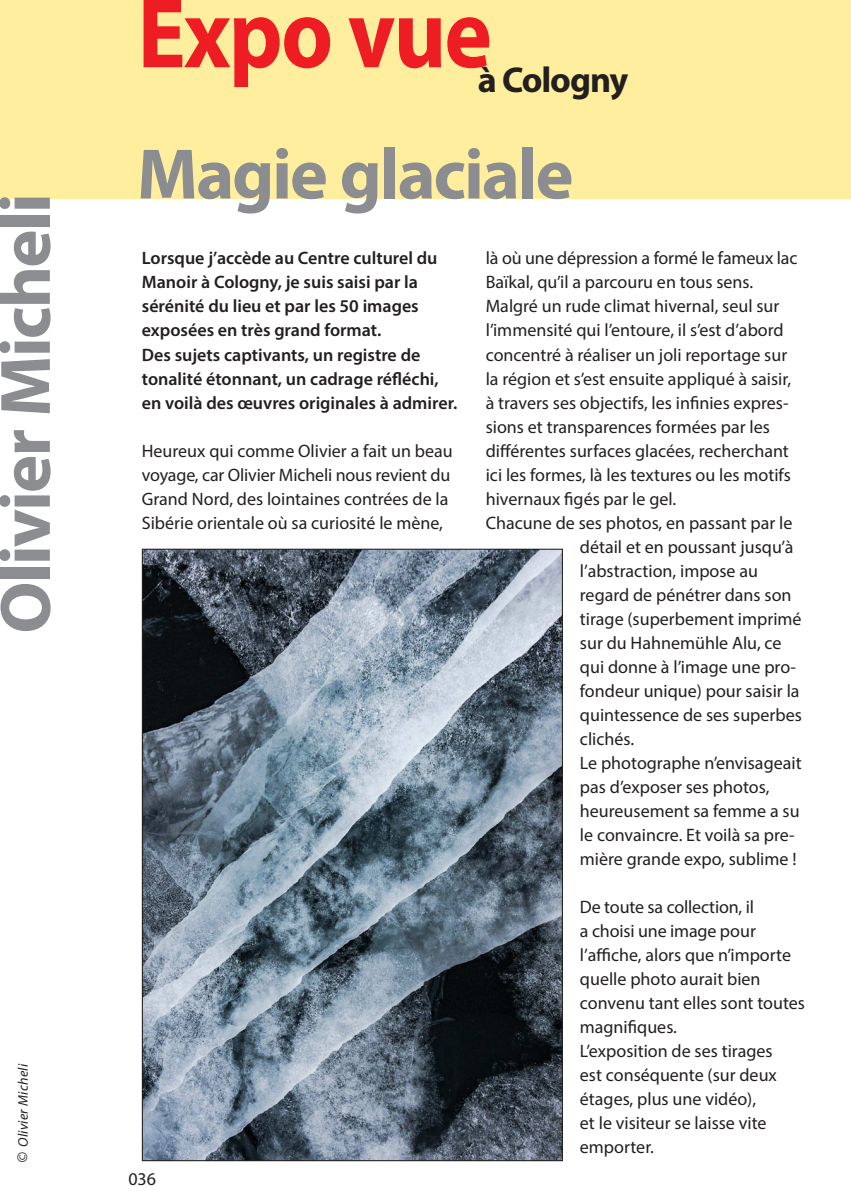
<style>
.page{position:relative;width:851px;height:1191px;background:#fff}
.page>*{position:absolute;margin:0;border:0;box-sizing:border-box;transform-origin:0 0}
.t1{font:700 100px "Myriad Pro";letter-spacing:-.02em;color:#ee1d23;scale:.9 1}
.t2{font:700 72px "Myriad Pro";letter-spacing:-.03em;color:#8b8d90}
.t3{font:700 36px "Myriad Pro";letter-spacing:-.03em;color:#231f20}
.t4{font:18px/24px "Myriad Pro";color:#231f20}
.t5{font:600 18px/24px "Myriad Pro";color:#231f20}
.t6{font:italic 14px "Myriad Pro";letter-spacing:.02em;color:#231f20}
.s1{font-size:16px}
</style>
<div class="page">
<div style="left:0;top:0;width:850px;height:198px;background:#ffee9d"></div>
<img style="left:144px;top:550px;width:417px;height:609px">
<h2 class="t2" style="left:-21px;top:633px;width:442px;rotate:-90deg">Olivier Micheli</h2>
<p class="t6" style="left:14px;top:1163px;width:101px;rotate:-90deg"><span class="s1">©</span> Olivier Micheli</p>
<h1 class="t1" style="left:138px;top:-32px;width:395px">Expo vue</h1>
<h3 class="t3" style="left:478px;top:57px;width:152px">à Cologny</h3>
<h2 class="t2" style="left:137px;top:127px;width:438px">Magie glaciale</h2>
<p class="t5" style="left:142px;top:246px;width:317px">Lorsque j’accède au Centre culturel du Manoir à Cologny, je suis saisi par la sérénité du lieu et par les 50 images exposées en très grand format.<br>Des sujets captivants, un registre de tonalité étonnant, un cadrage réfléchi, en voilà des œuvres originales à admirer.</p>
<p class="t4" style="left:142px;top:438px;width:312px">Heureux qui comme Olivier a fait un beau voyage, car Olivier Micheli nous revient du Grand Nord, des lointaines contrées de la Sibérie orientale où sa curiosité le mène,</p>
<p class="t4" style="left:128px;top:1166px;width:29px">036</p>
<p class="t4" style="left:485px;top:246px;width:313px">là où une dépression a formé le fameux lac</p>
<p class="t4" style="left:485px;top:270px;width:269px">Baïkal, qu’il a parcouru en tous sens.</p>
<p class="t4" style="left:485px;top:294px;width:295px">Malgré un rude climat hivernal, seul sur</p>
<p class="t4" style="left:485px;top:318px;width:299px">l’immensité qui l’entoure, il s’est d’abord</p>
<p class="t4" style="left:485px;top:342px;width:303px">concentré à réaliser un joli reportage sur</p>
<p class="t4" style="left:485px;top:366px;width:307px">la région et s’est ensuite appliqué à saisir,</p>
<p class="t4" style="left:485px;top:390px;width:304px">à travers ses objectifs, les infinies expres-</p>
<p class="t4" style="left:485px;top:414px;width:285px">sions et transparences formées par les</p>
<p class="t4" style="left:485px;top:438px;width:304px">différentes surfaces glacées, recherchant</p>
<p class="t4" style="left:485px;top:462px;width:306px">ici les formes, là les textures ou les motifs</p>
<p class="t4" style="left:485px;top:486px;width:192px">hivernaux figés par le gel.</p>
<p class="t4" style="left:485px;top:510px;width:308px">Chacune de ses photos, en passant par le</p>
<p class="t4" style="left:580px;top:534px;width:215px">détail et en poussant jusqu’à</p>
<p class="t4" style="left:580px;top:558px;width:180px">l’abstraction, impose au</p>
<p class="t4" style="left:580px;top:582px;width:213px">regard de pénétrer dans son</p>
<p class="t4" style="left:580px;top:606px;width:223px">tirage (superbement imprimé</p>
<p class="t4" style="left:580px;top:630px;width:203px">sur du Hahnemühle Alu, ce</p>
<p class="t4" style="left:580px;top:654px;width:217px">qui donne à l’image une pro-</p>
<p class="t4" style="left:580px;top:678px;width:221px">fondeur unique) pour saisir la</p>
<p class="t4" style="left:580px;top:702px;width:223px">quintessence de ses superbes</p>
<p class="t4" style="left:580px;top:726px;width:56px">clichés.</p>
<p class="t4" style="left:580px;top:750px;width:223px">Le photographe n’envisageait</p>
<p class="t4" style="left:580px;top:774px;width:191px">pas d’exposer ses photos,</p>
<p class="t4" style="left:580px;top:798px;width:221px">heureusement sa femme a su</p>
<p class="t4" style="left:580px;top:822px;width:216px">le convaincre. Et voilà sa pre-</p>
<p class="t4" style="left:580px;top:846px;width:218px">mière grande expo, sublime !</p>
<p class="t4" style="left:580px;top:894px;width:226px">De toute sa collection, il<br>a choisi une image pour l’affiche, alors que n’importe quelle photo aurait bien convenu tant elles sont toutes magnifiques.<br>L’exposition de ses tirages<br>est conséquente (sur deux étages, plus une vidéo),<br>et le visiteur se laisse vite emporter.</p>
</div>
